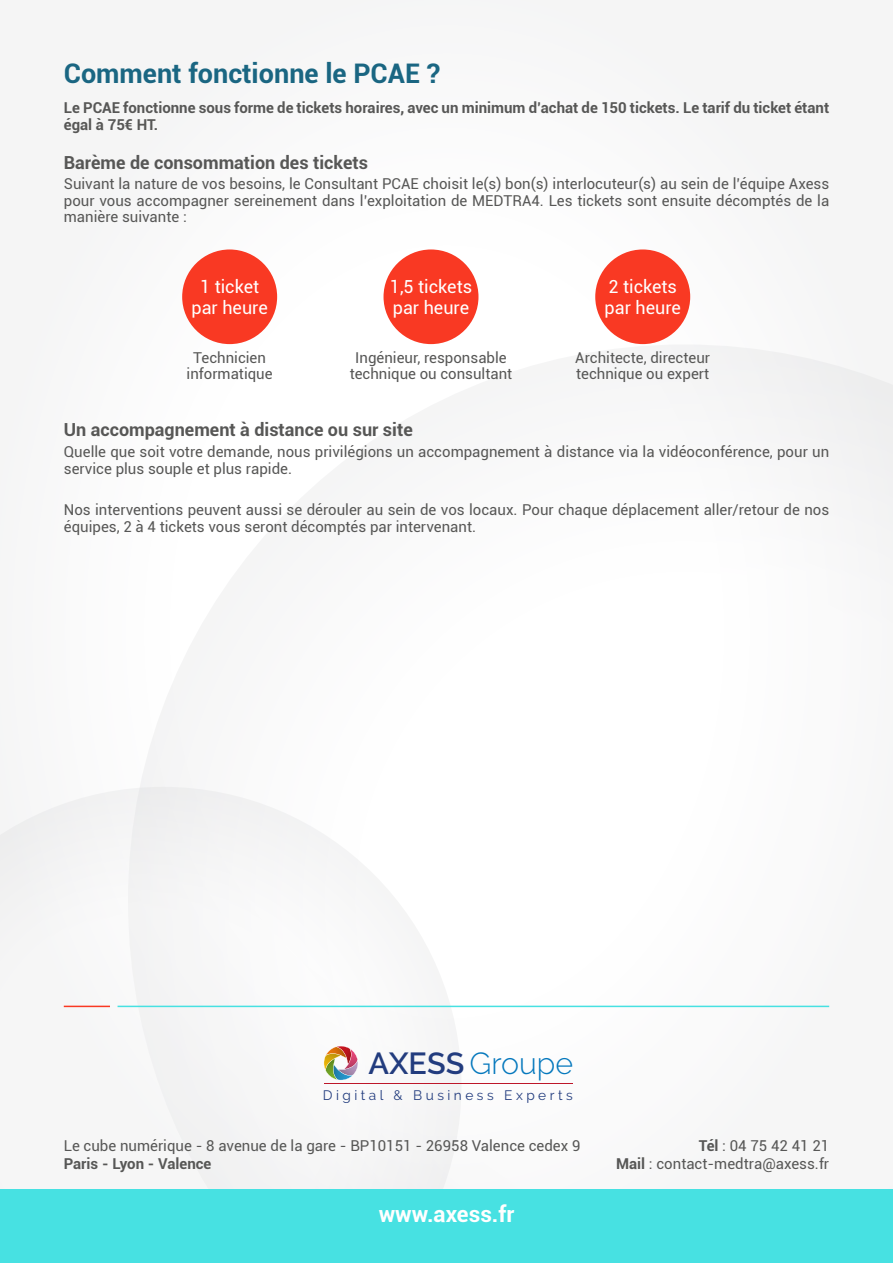
<style>
.page{position:relative;width:893px;height:1263px;background:#f9f9f9}
.page>*{position:absolute;margin:0;border:0;box-sizing:border-box;transform-origin:0 0}
.t1{font:300 30.45px "Raleway";color:#0578bd}
.t2{font:700 27px "Roboto";color:#1a6682}
.t3{font:700 22.5px "Roboto";color:#fff}
.t4{font:700 18px "Roboto";color:#575756}
.t5{font:18px/20.7px "Roboto";color:#fff}
.t6{font:15px/16.5px "Roboto";color:#575756}
.t7{font:700 15px/16.5px "Roboto";color:#575756}
.t8{font:13.65px "Raleway";letter-spacing:.255em;color:#223c7e}
.s1{font-weight:600;color:#223c7e}
.s2{font-weight:700}
</style>
<div class="page">
<svg style="left:0;top:787px;width:461px;height:221px"></svg>
<div style="left:182px;top:249px;width:95px;height:95px;background:#f93923;border-radius:50%"></div>
<div style="left:383px;top:249px;width:95px;height:95px;background:#f93923;border-radius:50%"></div>
<div style="left:595px;top:249px;width:95px;height:95px;background:#f93923;border-radius:50%"></div>
<div style="left:0;top:1189px;width:893px;height:74px;background:#47e1e2"></div>
<svg style="left:324px;top:1046px;width:34px;height:34px"></svg>
<hr style="left:324px;top:1083px;width:248px;height:1px;background:#bd172a">
<hr style="left:64px;top:1006px;width:46px;height:1px;background:#f93923">
<hr style="left:118px;top:1006px;width:711px;height:1px;background:#47e1e2">
<h2 class="t2" style="left:64px;top:54px;width:378px">Comment fonctionne le PCAE ?</h2>
<p class="t7" style="left:64px;top:99px;width:767px">Le PCAE fonctionne sous forme de tickets horaires, avec un minimum d’achat de 150 tickets. Le tarif du ticket étant égal à 75€ HT.</p>
<p class="t4" style="left:64px;top:150px;width:306px">Barème de consommation des tickets</p>
<p class="t6" style="left:64px;top:175px;width:767px;text-align:justify">Suivant la nature de vos besoins, le Consultant PCAE choisit le(s) bon(s) interlocuteur(s) au sein de l’équipe Axess pour vous accompagner sereinement dans l’exploitation de MEDTRA4. Les tickets sont ensuite décomptés de la manière suivante :</p>
<p class="t5" style="left:191px;top:276px;width:78px;text-align:center">1 ticket par heure</p>
<p class="t6" style="left:187px;top:349px;width:88px;text-align:center">Technicien informatique</p>
<p class="t5" style="left:390px;top:276px;width:84px">1,5 tickets par heure</p>
<p class="t6" style="left:350px;top:349px;width:164px;text-align:center">Ingénieur, responsable technique ou consultant</p>
<p class="t5" style="left:605px;top:276px;width:78px">2 tickets par heure</p>
<p class="t6" style="left:575px;top:349px;width:136px">Architecte, directeur technique ou expert</p>
<p class="t4" style="left:64px;top:417px;width:350px">Un accompagnement à distance ou sur site</p>
<p class="t6" style="left:64px;top:443px;width:767px">Quelle que soit votre demande, nous privilégions un accompagnement à distance via la vidéoconférence, pour un service plus souple et plus rapide.</p>
<p class="t6" style="left:64px;top:501px;width:767px">Nos interventions peuvent aussi se dérouler au sein de vos locaux. Pour chaque déplacement aller/retour de nos équipes, 2 à 4 tickets vous seront décomptés par intervenant.</p>
<h1 class="t1" style="left:369px;top:1045px;width:206px"><span class="s1">AXESS</span> Groupe</h1>
<p class="t8" style="left:323px;top:1087px;width:251px">Digital &amp; Business Experts</p>
<p class="t6" style="left:64px;top:1137px;width:518px">Le cube numérique - 8 avenue de la gare - BP10151 - 26958 Valence cedex 9</p>
<p class="t7" style="left:64px;top:1155px;width:149px">Paris - Lyon - Valence</p>
<h3 class="t3" style="left:379px;top:1198px;width:137px">www.axess.fr</h3>
<p class="t6" style="left:616px;top:1136px;width:215px;line-height:18px;text-align:right"><span class="s2">Tél</span> : 04 75 42 41 21<br><span class="s2">Mail</span> : contact-medtra@axess.fr</p>
</div>
